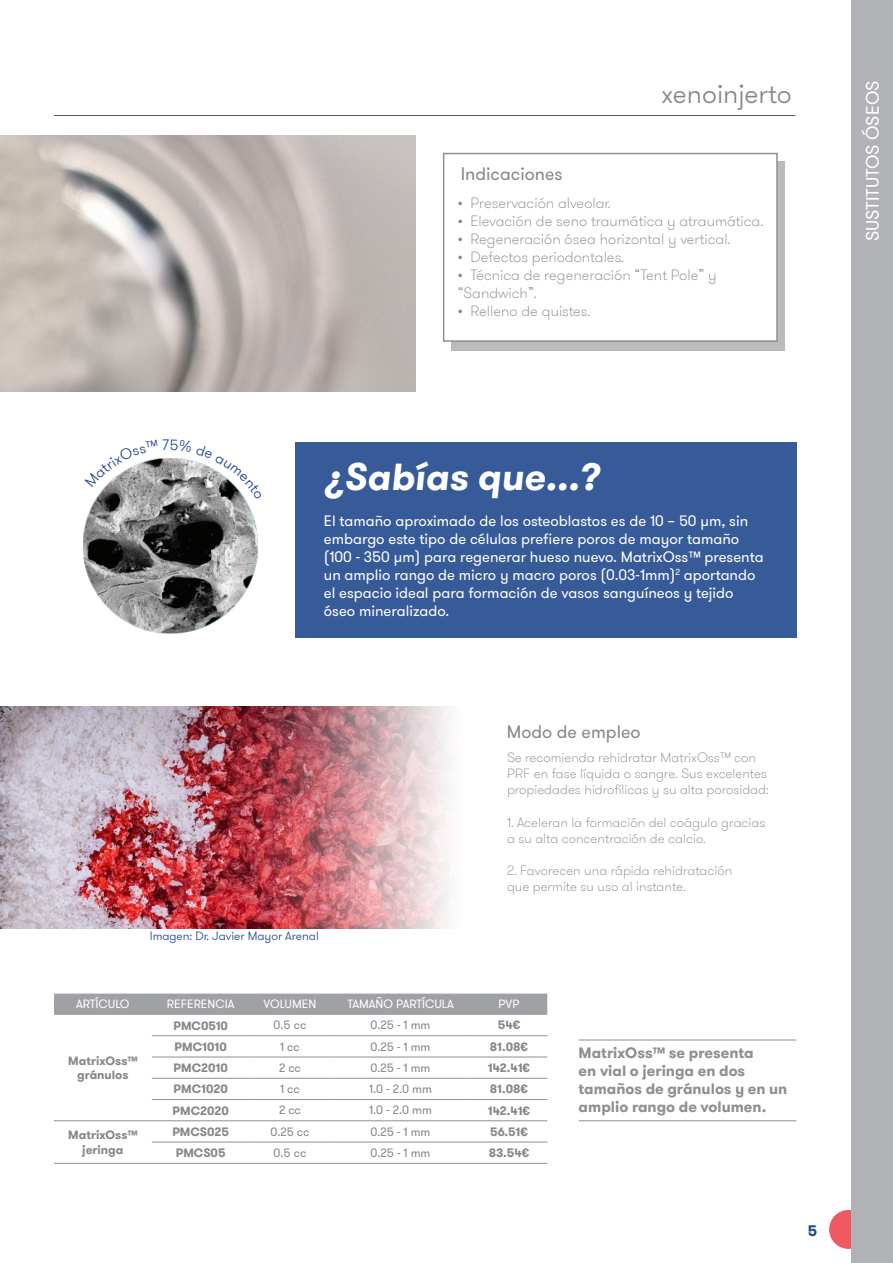
<style>
.page{position:relative;width:893px;height:1263px;background:#fff}
.page>*{position:absolute;margin:0;border:0;box-sizing:border-box;transform-origin:0 0}
.SABIAS_QUÉ{font:italic 700 37.5px "GT Walsheim Pro";color:#fff}
.t1{font:300 27px "GT Walsheim Pro";color:#85878a}
.TITULO_MODO_DE_EMPLE{font:18px "GT Walsheim Pro";color:#85878a}
.t2{font:18px "GT Walsheim Pro";color:#fff}
.TEXTO_SABIAS_QUE{font:15px/18px "GT Walsheim Pro";color:#fff}
.t3{font:100 15px/18px "GT Walsheim Pro";color:#85878a}
.TITULO_CASO{font:700 15px/18px "GT Walsheim Pro";color:#8d8f92}
.t4{font:700 15px "GT Walsheim Pro";color:#1e458d}
.TEXTO_MODO_DE_EMPLEO{font:100 13.5px/16.2px "GT Walsheim Pro";color:#85878a}
.REFERENCIA_TABLA{font:700 12px/14.4px "GT Walsheim Pro";color:#85878a;text-align:center}
.DATOS_TABLA{font:12px "GT Walsheim Pro";letter-spacing:-.005em;color:#85878a}
.ENCABEZADO_TABLA{font:12px "GT Walsheim Pro";color:#fff}
.PIES_DE_FOTO{font:300 12px "GT Walsheim Pro";color:#1e458d}
</style>
<div class="page">
<div style="left:829px;top:1210px;width:39px;height:39px;background:#f05961;border-radius:50%"></div>
<div style="left:851px;top:0;width:42px;height:1263px;background:#b1b2b6"></div>
<hr style="left:54px;top:115px;width:741px;height:1px;background:#454647">
<div style="left:443px;top:153px;width:335px;height:189px;background:#fff;border:2px solid #8d8f92"></div>
<svg style="left:451px;top:161px;width:334px;height:189px"></svg>
<img style="left:0;top:136px;width:416px;height:255px">
<div style="left:295px;top:442px;width:501px;height:195px;background:#375a99"></div>
<img style="left:0;top:706px;width:450px;height:223px">
<svg style="left:54px;top:993px;width:493px;height:22px;background:#a3a4a7"></svg>
<hr style="left:152px;top:1035px;width:98px;height:1px;background:#8d8f92">
<hr style="left:250px;top:1035px;width:80px;height:1px;background:#8d8f92">
<hr style="left:152px;top:1056px;width:98px;height:1px;background:#8d8f92">
<hr style="left:250px;top:1056px;width:80px;height:1px;background:#8d8f92">
<hr style="left:330px;top:1056px;width:141px;height:1px;background:#8d8f92">
<hr style="left:471px;top:1056px;width:76px;height:1px;background:#8d8f92">
<hr style="left:152px;top:1078px;width:98px;height:1px;background:#8d8f92">
<hr style="left:250px;top:1078px;width:80px;height:1px;background:#8d8f92">
<hr style="left:330px;top:1078px;width:141px;height:1px;background:#8d8f92">
<hr style="left:471px;top:1078px;width:76px;height:1px;background:#8d8f92">
<hr style="left:152px;top:1099px;width:98px;height:1px;background:#8d8f92">
<hr style="left:250px;top:1099px;width:80px;height:1px;background:#8d8f92">
<hr style="left:330px;top:1099px;width:141px;height:1px;background:#8d8f92">
<hr style="left:471px;top:1099px;width:76px;height:1px;background:#8d8f92">
<hr style="left:54px;top:1120px;width:98px;height:1px;background:#8d8f92">
<hr style="left:152px;top:1120px;width:98px;height:1px;background:#8d8f92">
<hr style="left:250px;top:1120px;width:80px;height:1px;background:#8d8f92">
<hr style="left:330px;top:1120px;width:141px;height:1px;background:#8d8f92">
<hr style="left:471px;top:1120px;width:76px;height:1px;background:#8d8f92">
<hr style="left:152px;top:1142px;width:98px;height:1px;background:#8d8f92">
<hr style="left:250px;top:1142px;width:80px;height:1px;background:#8d8f92">
<hr style="left:54px;top:1163px;width:98px;height:1px;background:#8d8f92">
<hr style="left:152px;top:1163px;width:98px;height:1px;background:#8d8f92">
<hr style="left:250px;top:1163px;width:80px;height:1px;background:#8d8f92">
<hr style="left:330px;top:1142px;width:141px;height:1px;background:#8d8f92">
<hr style="left:471px;top:1142px;width:76px;height:1px;background:#8d8f92">
<hr style="left:330px;top:1163px;width:141px;height:1px;background:#8d8f92">
<hr style="left:471px;top:1163px;width:76px;height:1px;background:#8d8f92">
<hr style="left:330px;top:1035px;width:141px;height:1px;background:#8d8f92">
<hr style="left:471px;top:1035px;width:76px;height:1px;background:#8d8f92">
<hr style="left:579px;top:1120px;width:217px;height:1px;background:#8d8f92">
<hr style="left:579px;top:1040px;width:217px;height:1px;background:#8d8f92">
<img style="left:83px;top:500px;width:175px;height:134px">
<svg style="left:95px;top:458px;width:151px;height:42px"></svg>
<p class="TITULO_MODO_DE_EMPLE" style="left:461px;top:162px;width:103px">Indicaciones</p>
<h2 class="t1" style="left:661px;top:76px;width:132px">xenoinjerto</h2>
<p class="t3" style="left:458px;top:194px;width:155px">• Preservación alveolar.</p>
<p class="t3" style="left:458px;top:212px;width:307px">• Elevación de seno traumática y atraumática.</p>
<p class="t3" style="left:458px;top:230px;width:274px">• Regeneración ósea horizontal y vertical.</p>
<p class="t3" style="left:458px;top:248px;width:168px">• Defectos periodontales.</p>
<p class="t3" style="left:458px;top:266px;width:260px">• Técnica de regeneración “Tent Pole” y “Sandwich”.</p>
<p class="t3" style="left:458px;top:302px;width:134px">• Relleno de quistes.</p>
<p class="t2" style="left:861px;top:241px;width:162px;rotate:-90deg">SUSTITUTOS ÓSEOS</p>
<p class="SABIAS_QUÉ" style="left:324px;top:452px;width:277px">¿Sabías que...?</p>
<p class="TEXTO_SABIAS_QUE" style="left:324px;top:512px;width:441px">El tamaño aproximado de los osteoblastos es de 10 – 50 µm, sin embargo este tipo de células prefiere poros de mayor tamaño (100 - 350 µm) para regenerar hueso nuevo. MatrixOss™ presenta un amplio rango de micro y macro poros (0.03-1mm)<sup>2</sup> aportando el espacio ideal para formación de vasos sanguíneos y tejido óseo mineralizado.</p>
<p class="PIES_DE_FOTO" style="left:150px;top:929px;width:170px">Imagen: Dr. Javier Mayor Arenal</p>
<p class="TITULO_MODO_DE_EMPLE" style="left:507px;top:721px;width:135px">Modo de empleo</p>
<p class="TEXTO_MODO_DE_EMPLEO" style="left:507px;top:749px;width:263px">Se recomienda rehidratar MatrixOss™ con<br>PRF en fase líquida o sangre. Sus excelentes propiedades hidrofílicas y su alta porosidad:</p>
<p class="TEXTO_MODO_DE_EMPLEO" style="left:507px;top:814px;width:260px">1. Aceleran la formación del coágulo gracias a su alta concentración de calcio.</p>
<p class="TEXTO_MODO_DE_EMPLEO" style="left:507px;top:863px;width:227px">2. Favorecen una rápida rehidratación que permite su uso al instante.</p>
<p class="ENCABEZADO_TABLA" style="left:76px;top:997px;width:55px">ARTÍCULO</p>
<p class="ENCABEZADO_TABLA" style="left:167px;top:997px;width:69px">REFERENCIA</p>
<p class="ENCABEZADO_TABLA" style="left:264px;top:997px;width:54px">VOLUMEN</p>
<p class="ENCABEZADO_TABLA" style="left:347px;top:997px;width:108px">TAMAÑO PARTÍCULA</p>
<p class="ENCABEZADO_TABLA" style="left:498px;top:997px;width:23px">PVP</p>
<p class="REFERENCIA_TABLA" style="left:68px;top:1054px;width:71px">MatrixOss™ gránulos</p>
<p class="REFERENCIA_TABLA" style="left:173px;top:1018px;width:56px">PMC0510</p>
<p class="DATOS_TABLA" style="left:274px;top:1018px;width:34px">0.5 cc</p>
<p class="DATOS_TABLA" style="left:371px;top:1018px;width:61px">0.25 - 1 mm</p>
<p class="REFERENCIA_TABLA" style="left:498px;top:1018px;width:24px">54€</p>
<p class="REFERENCIA_TABLA" style="left:175px;top:1039px;width:54px">PMC1010</p>
<p class="DATOS_TABLA" style="left:280px;top:1039px;width:21px">1 cc</p>
<p class="DATOS_TABLA" style="left:371px;top:1039px;width:61px">0.25 - 1 mm</p>
<p class="REFERENCIA_TABLA" style="left:490px;top:1039px;width:40px">81.08€</p>
<p class="REFERENCIA_TABLA" style="left:174px;top:1061px;width:56px">PMC2010</p>
<p class="DATOS_TABLA" style="left:279px;top:1060px;width:23px">2 cc</p>
<p class="DATOS_TABLA" style="left:371px;top:1060px;width:61px">0.25 - 1 mm</p>
<p class="REFERENCIA_TABLA" style="left:488px;top:1061px;width:44px">142.41€</p>
<p class="REFERENCIA_TABLA" style="left:174px;top:1082px;width:56px">PMC1020</p>
<p class="DATOS_TABLA" style="left:280px;top:1081px;width:21px">1 cc</p>
<p class="DATOS_TABLA" style="left:369px;top:1081px;width:64px">1.0 - 2.0 mm</p>
<p class="REFERENCIA_TABLA" style="left:490px;top:1082px;width:40px">81.08€</p>
<p class="REFERENCIA_TABLA" style="left:173px;top:1103px;width:58px">PMC2020</p>
<p class="DATOS_TABLA" style="left:279px;top:1103px;width:23px">2 cc</p>
<p class="DATOS_TABLA" style="left:369px;top:1103px;width:64px">1.0 - 2.0 mm</p>
<p class="REFERENCIA_TABLA" style="left:488px;top:1103px;width:44px">142.41€</p>
<p class="REFERENCIA_TABLA" style="left:68px;top:1128px;width:71px">MatrixOss™ jeringa</p>
<p class="REFERENCIA_TABLA" style="left:172px;top:1124px;width:58px">PMCS025</p>
<p class="DATOS_TABLA" style="left:270px;top:1124px;width:41px">0.25 cc</p>
<p class="DATOS_TABLA" style="left:371px;top:1124px;width:61px">0.25 - 1 mm</p>
<p class="REFERENCIA_TABLA" style="left:490px;top:1124px;width:39px">56.51€</p>
<p class="REFERENCIA_TABLA" style="left:176px;top:1146px;width:51px">PMCS05</p>
<p class="DATOS_TABLA" style="left:274px;top:1145px;width:34px">0.5 cc</p>
<p class="DATOS_TABLA" style="left:371px;top:1145px;width:61px">0.25 - 1 mm</p>
<p class="REFERENCIA_TABLA" style="left:489px;top:1146px;width:42px">83.54€</p>
<p class="TITULO_CASO" style="left:579px;top:1043px;width:210px">MatrixOss™ se presenta<br>en vial o jeringa en dos tamaños de gránulos y en un amplio rango de volumen.</p>
<p class="t4" style="left:808px;top:1220px;width:11px">5</p>
</div>
